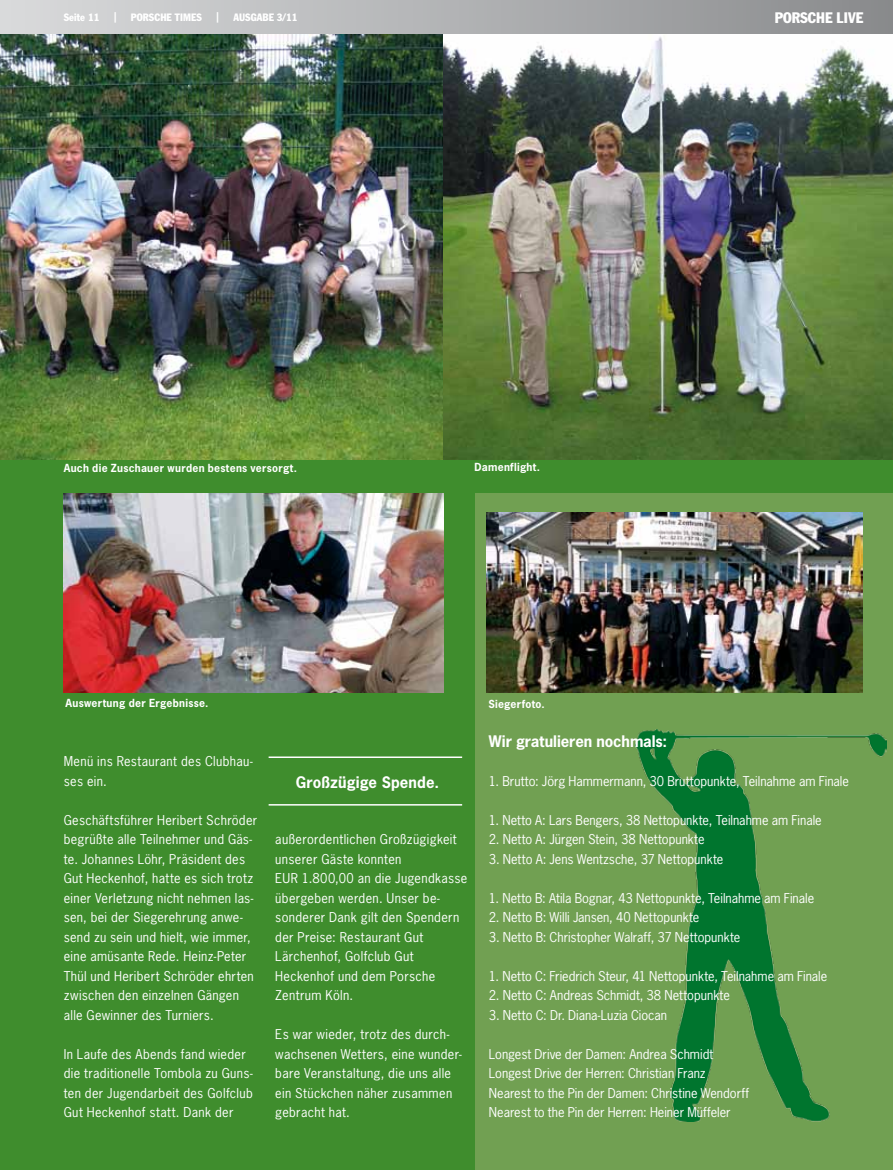
<style>
.page{position:relative;width:893px;height:1170px;background:#fff}
.page>*{position:absolute;margin:0;border:0;box-sizing:border-box;transform-origin:0 0}
.t1{font:700 15px "Porsche News Gothic";color:#fff}
.t2{font:condensed 15px "Porsche Franklin Gothic";color:#fff}
.t3{font:12.75px/19.5px "Porsche News Gothic";letter-spacing:.02em;color:#fff}
.t4{font:12.75px/19.5px "Porsche News Gothic";color:#fff}
.t5{font:12.75px "Porsche News Gothic";letter-spacing:-.005em;color:#fff}
.t6{font:700 10.5px "Porsche News Gothic";letter-spacing:.025em;color:#fff}
.t7{font:condensed 10.5px "Porsche Franklin Gothic";letter-spacing:.01em;color:#fff}
</style>
<div class="page">
<div style="left:0;top:0;width:893px;height:34px;background:linear-gradient(to right,#dadbdd,#898b8d)"></div>
<div style="left:0;top:34px;width:893px;height:1135px;background:#3f8d2d"></div>
<img style="left:0;top:34px;width:893px;height:425px">
<div style="left:476px;top:493px;width:417px;height:676px;background:#71a052"></div>
<img style="left:635px;top:729px;width:251px;height:392px">
<img style="left:487px;top:512px;width:376px;height:181px">
<img style="left:64px;top:493px;width:380px;height:199px">
<hr style="left:269px;top:756px;width:193px;height:2px;background:#fff">
<hr style="left:269px;top:804px;width:193px;height:1px;background:#fff">
<p class="t7" style="left:64px;top:11px;width:37px">Seite 11</p>
<p class="t7" style="left:114px;top:10px;width:4px">|</p>
<p class="t7" style="left:131px;top:11px;width:72px">PORSCHE TIMES</p>
<p class="t7" style="left:216px;top:10px;width:4px">|</p>
<p class="t7" style="left:233px;top:11px;width:65px">AUSGABE 3/11</p>
<p class="t6" style="left:64px;top:461px;width:235px">Auch die Zuschauer wurden bestens versorgt.</p>
<p class="t6" style="left:474px;top:460px;width:67px">Damenflight.</p>
<p class="t6" style="left:66px;top:695px;width:144px">Auswertung der Ergebnisse.</p>
<p class="t6" style="left:488px;top:696px;width:58px">Siegerfoto.</p>
<p class="t2" style="left:775px;top:8px;width:90px">PORSCHE LIVE</p>
<p class="t3" style="left:64px;top:751px;width:190px">Menü ins Restaurant des Clubhau&shy;ses ein.</p>
<p class="t3" style="left:64px;top:810px;width:195px">Geschäftsführer Heribert Schröder begrüßte alle Teilnehmer und Gäs&shy;te. Johannes Löhr, Präsident des Gut Heckenhof, hatte es sich trotz einer Verletzung nicht nehmen las&shy;sen, bei der Siegerehrung anwe&shy;send zu sein und hielt, wie immer, eine amüsante Rede. Heinz-Peter Thül und Heribert Schröder ehrten zwischen den einzelnen Gängen alle Gewinner des Turniers.</p>
<p class="t3" style="left:64px;top:1044px;width:191px">In Laufe des Abends fand wieder die traditionelle Tombola zu Guns&shy;ten der Jugendarbeit des Golfclub<br>Gut Heckenhof statt. Dank der</p>
<p class="t1" style="left:296px;top:772px;width:145px">Großzügige Spende.</p>
<p class="t3" style="left:275px;top:829px;width:194px">außerordentlichen Großzügigkeit unserer Gäste konnten<br>EUR 1.800,00 an die Jugendkasse übergeben werden. Unser be&shy;sonderer Dank gilt den Spendern der Preise: Restaurant Gut<br>Lärchenhof, Golfclub Gut<br>Heckenhof und dem Porsche<br>Zentrum Köln.</p>
<p class="t3" style="left:275px;top:1024px;width:188px">Es war wieder, trotz des durch&shy;wachsenen Wetters, eine wunder&shy;bare Veranstaltung, die uns alle ein Stückchen näher zusammen gebracht hat.</p>
<p class="t1" style="left:489px;top:731px;width:180px">Wir gratulieren nochmals:</p>
<p class="t4" style="left:489px;top:771px;width:362px">1. Brutto: Jörg Hammermann, 30 Bruttopunkte, Teilnahme am Finale</p>
<p class="t4" style="left:489px;top:810px;width:334px">1. Netto A: Lars Bengers, 38 Nettopunkte, Teilnahme am Finale</p>
<p class="t4" style="left:489px;top:829px;width:217px">2. Netto A: Jürgen Stein, 38 Nettopunkte</p>
<p class="t5" style="left:489px;top:850px;width:236px">3. Netto A: Jens Wentzsche, 37 Nettopunkte</p>
<p class="t4" style="left:489px;top:888px;width:327px">1. Netto B: Atila Bognar, 43 Nettopunkte, Teilnahme am Finale</p>
<p class="t4" style="left:489px;top:907px;width:212px">2. Netto B: Willi Jansen, 40 Nettopunkte</p>
<p class="t4" style="left:489px;top:927px;width:253px">3. Netto B: Christopher Walraff, 37 Nettopunkte</p>
<p class="t4" style="left:489px;top:966px;width:340px">1. Netto C: Friedrich Steur, 41 Nettopunkte, Teilnahme am Finale</p>
<p class="t4" style="left:489px;top:985px;width:242px">2. Netto C: Andreas Schmidt, 38 Nettopunkte</p>
<p class="t5" style="left:489px;top:1006px;width:180px">3. Netto C: Dr. Diana-Luzia Ciocan</p>
<p class="t4" style="left:489px;top:1044px;width:262px">Longest Drive der Damen: Andrea Schmidt Longest Drive der Herren: Christian Franz Nearest to the Pin der Damen: Christine Wendorff Nearest to the Pin der Herren: Heiner Müffeler</p>
</div>
